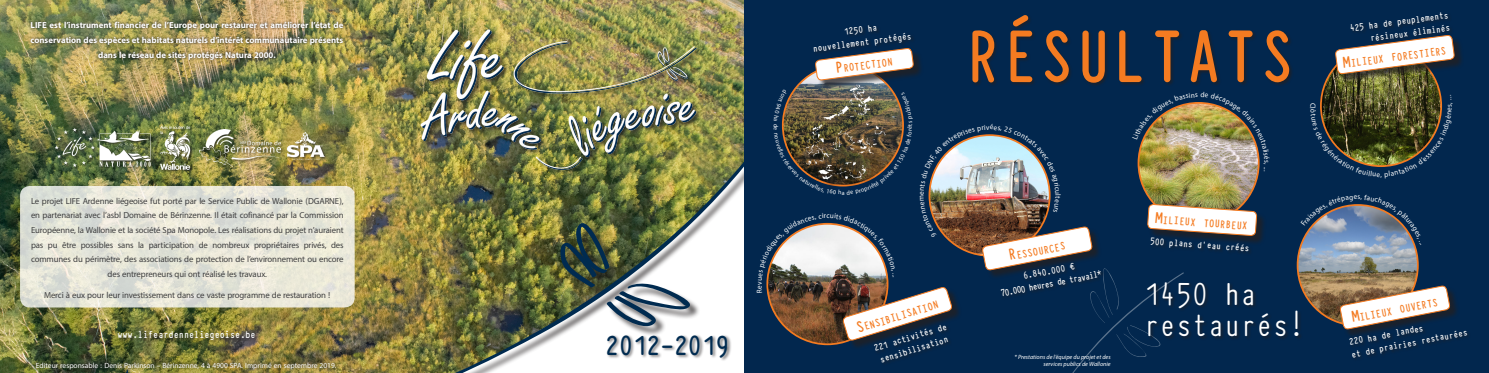
<style>
.page{position:relative;width:1489px;height:373px;background:#fff}
.page>*{position:absolute;margin:0;border:0;box-sizing:border-box;transform-origin:0 0}
.t1{font:700 81.55px "Typewriter Condensed";color:#f47b21}
.t2{font:35px "Typewriter Condensed";letter-spacing:.01em;color:#fff}
.t3{font:700 30.62px "Typewriter Condensed";color:#002b50}
.t4{font:12.25px/14.7px "Myriad Arabic";letter-spacing:-.01em;color:#3e3e3f;text-align:center}
.t5{font:700 12.25px/14.7px "Myriad Arabic";color:#fff;text-align:center}
.t6{font:700 12.25px "Typewriter Condensed";color:#f47b21}
.t7{font:700 11.38px "Typewriter Condensed";color:#fff}
.t8{font:700 10.5px/12.6px "Typewriter Condensed";color:#fff}
.t9{font:10.5px "Myriad Arabic";color:#fff}
.t10{font:italic 6.12px/7.4px "Myriad Pro";color:#fff;text-align:right}
.s1{font-size:17.5px}
</style>
<div class="page">
<img style="left:0;top:0;width:744px;height:372px">
<img style="left:88px;top:132px;width:656px;height:240px">
<img style="left:558px;top:211px;width:135px;height:116px">
<div style="left:744px;top:0;width:392px;height:372px;background:#02274e"></div>
<div style="left:1084px;top:0;width:404px;height:372px;background:#02274e"></div>
<div style="left:1146px;top:281px;width:156px;height:59px;background:#231f20;opacity:.7"></div>
<img style="left:1297px;top:204px;width:120px;height:121px;border-radius:60px">
<img style="left:1320px;top:46px;width:120px;height:120px;border-radius:60px">
<img style="left:802px;top:71px;width:13px;height:9px">
<div style="left:816px;top:49px;width:107px;height:41px;background:#231f20;opacity:.75"></div>
<img style="left:794px;top:80px;width:110px;height:9px">
<svg style="left:20px;top:185px;width:334px;height:122px;background:#e4e4d7"></svg>
<div style="left:606px;top:333px;width:125px;height:28px;background:#231f20;opacity:.6"></div>
<div style="left:28px;top:19px;width:318px;height:43px;background:#231f20;opacity:.95"></div>
<div style="left:117px;top:329px;width:142px;height:15px;background:#231f20;opacity:.8"></div>
<div style="left:971px;top:14px;width:322px;height:73px;background:#231f20;opacity:.7"></div>
<div style="left:1336px;top:36px;width:127px;height:48px;background:#231f20;opacity:.75"></div>
<div style="left:1341px;top:286px;width:118px;height:52px;background:#231f20;opacity:.75"></div>
<svg style="left:1339px;top:281px;width:111px;height:52px"></svg>
<div style="left:34px;top:359px;width:305px;height:12px;background:#231f20;opacity:.95"></div>
<img style="left:408px;top:15px;width:305px;height:161px">
<div style="left:198px;top:128px;width:86px;height:41px;background:#231f20;opacity:.8"></div>
<img style="left:199px;top:129px;width:81px;height:37px">
<div style="left:55px;top:127px;width:42px;height:43px;background:#231f20;opacity:.8"></div>
<img style="left:52px;top:127px;width:43px;height:41px">
<div style="left:97px;top:129px;width:56px;height:40px;background:#231f20;opacity:.8"></div>
<img style="left:95px;top:127px;width:57px;height:41px">
<img style="left:158px;top:123px;width:35px;height:49px">
<div style="left:286px;top:131px;width:41px;height:31px;background:#231f20;opacity:.8"></div>
<img style="left:287px;top:132px;width:37px;height:27px">
<svg style="left:1300px;top:204px;width:116px;height:41px"></svg>
<img style="left:1320px;top:95px;width:123px;height:72px">
<img style="left:766px;top:89px;width:503px;height:267px">
<svg style="left:815px;top:40px;width:98px;height:40px"></svg>
<svg style="left:1334px;top:35px;width:120px;height:47px"></svg>
<p class="t5" style="left:31px;top:17px;width:314px">LIFE est l’instrument financier de l’Europe pour restaurer et améliorer l’état de conservation des espèces et habitats naturels d’intérêt communautaire présents dans le réseau de sites protégés Natura 2000.</p>
<p class="t4" style="left:31px;top:193px;width:314px">Le projet LIFE Ardenne liégeoise fut porté par le Service Public de Wallonie (DGARNE), en partenariat avec l’asbl Domaine de Bérinzenne. Il était cofinancé par la Commission Européenne, la Wallonie et la société Spa Monopole. Les réalisations du projet n’auraient pas pu être possibles sans la participation de nombreux propriétaires privés, des communes du périmètre, des associations de protection de l’environnement ou encore des entrepreneurs qui ont réalisé les travaux.</p>
<p class="t4" style="left:44px;top:287px;width:288px">Merci à eux pour leur investissement dans ce vaste programme de restauration !</p>
<p class="t7" style="left:117px;top:326px;width:140px">www.lifeardenneliegeoise.be</p>
<p class="t9" style="left:36px;top:357px;width:302px">Editeur responsable : Denis Parkinson – Bérinzenne, 4 à 4900 SPA. Imprimé en septembre 2019.</p>
<p class="t3" style="left:605px;top:322px;width:126px">2012-2019</p>
<p class="t8" style="left:843px;top:25px;width:35px;rotate:-7deg">1250 ha</p>
<p class="t8" style="left:812px;top:41px;width:101px;rotate:-7deg">nouvellement protégés</p>
<p class="t6" style="left:842px;top:59px;width:51px;rotate:-8deg">rotection</p>
<p class="t1" style="left:965px;top:-2px;width:332px">RÉSULTATS</p>
<p class="t8" style="left:1348px;top:20px;width:101px;rotate:-7deg">425 ha de peuplements</p>
<p class="t8" style="left:1369px;top:31px;width:82px;rotate:-7deg">résineux éliminés</p>
<p class="t6" style="left:1349px;top:55px;width:98px;rotate:-8deg">ilieux forestiers</p>
<p class="t6" style="left:854px;top:320px;width:87px;rotate:-17deg"><span class="s1">S</span>ensibilisation</p>
<p class="t8" style="left:872px;top:341px;width:77px;rotate:-17deg">221 activités de sensibilisation</p>
<p class="t6" style="left:1007px;top:247px;width:59px;rotate:-11deg"><span class="s1">R</span>essources</p>
<p class="t8" style="left:1022px;top:268px;width:53px;rotate:-11deg">6.840.000 €</p>
<p class="t8" style="left:999px;top:286px;width:105px;rotate:-11deg">70.000 heures de travail*</p>
<p class="t10" style="left:1014px;top:352px;width:98px">* Prestations de l’équipe du projet et des services publics de Wallonie</p>
<p class="t6" style="left:1155px;top:210px;width:94px;rotate:4deg"><span class="s1">M</span>ilieux tourbeux</p>
<p class="t8" style="left:1150px;top:234px;width:101px;rotate:4deg">500 plans d’eau créés</p>
<p class="t2" style="left:1143px;top:268px;width:114px">1450 ha</p>
<p class="t2" style="left:1143px;top:299px;width:162px">restaurés!</p>
<p class="t6" style="left:1350px;top:309px;width:89px;rotate:-11deg"><span class="s1">M</span>ilieux ouverts</p>
<p class="t8" style="left:1347px;top:334px;width:77px;rotate:-11deg">220 ha de landes</p>
<p class="t8" style="left:1349px;top:347px;width:120px;rotate:-11deg">et de prairies restaurées</p>
</div>
